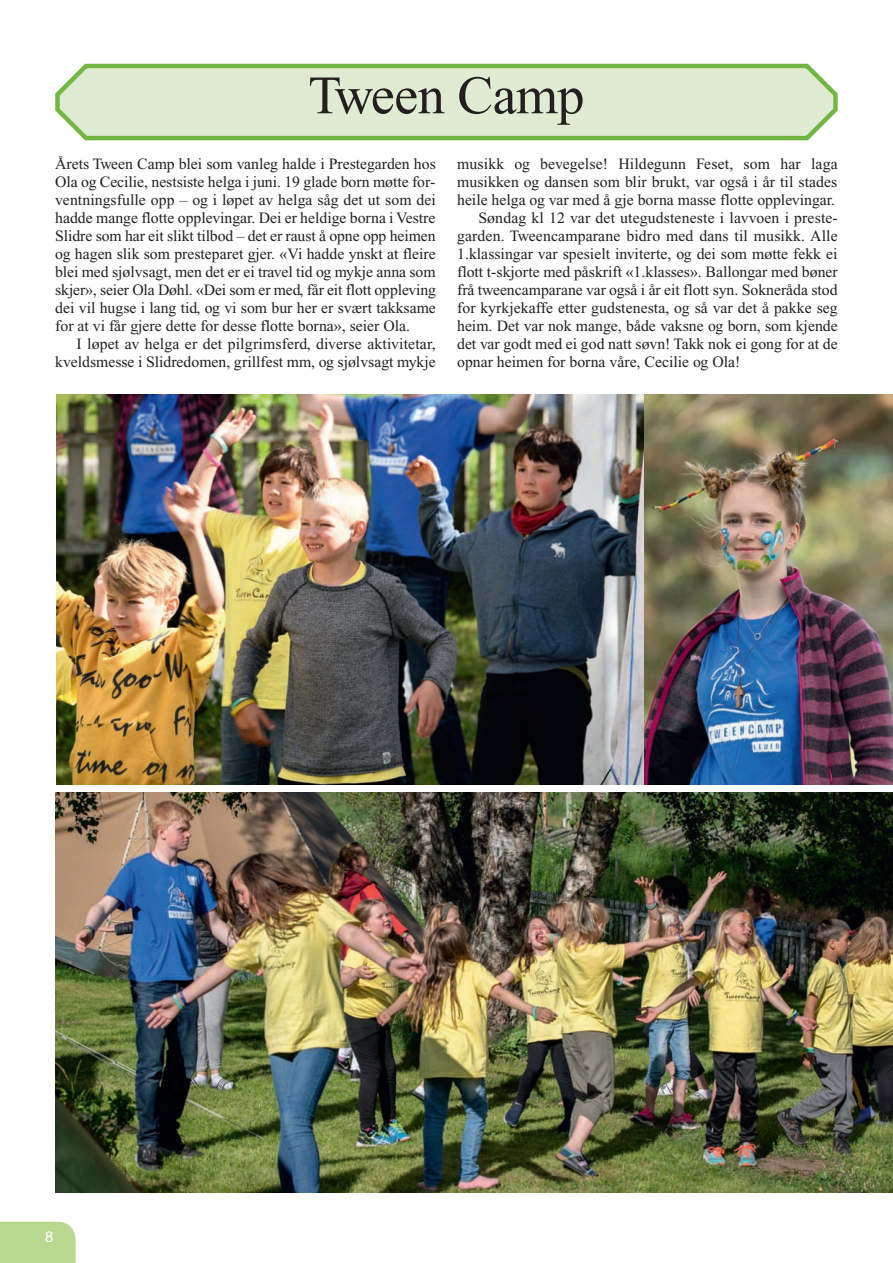
<style>
.page{position:relative;width:893px;height:1263px;background:#fff}
.page>*{position:absolute;margin:0;border:0;box-sizing:border-box;transform-origin:0 0}
.t1{font:54px "Times New Roman";letter-spacing:-.01em;color:#231f20}
.t2{font:15.75px/18px "Times New Roman";color:#231f20;text-align:justify}
.t3{font:15px "Helvetica Neue";color:#fff}
</style>
<div class="page">
<div style="left:0;top:1221px;width:76px;height:42px;background:#bbd891"></div>
<img style="left:56px;top:395px;width:588px;height:390px">
<svg style="left:55px;top:64px;width:783px;height:76px;background:#d3e6c3"></svg>
<img style="left:55px;top:792px;width:838px;height:401px">
<img style="left:644px;top:395px;width:249px;height:390px">
<h1 class="t1" style="left:308px;top:76px;width:278px">Tween Camp</h1>
<p class="t2" style="left:55px;top:156px;width:382px">Årets Tween Camp blei som vanleg halde i Prestegarden hos Ola og Cecilie, nestsiste helga i juni. 19 glade born møtte for&shy;ventningsfulle opp – og i løpet av helga såg det ut som dei hadde mange flotte opplevingar. Dei er heldige borna i Vestre Slidre som har eit slikt tilbod – det er raust å opne opp heimen og hagen slik som presteparet gjer. «Vi hadde ynskt at fleire blei med sjølvsagt, men det er ei travel tid og mykje anna som skjer», seier Ola Døhl. «Dei som er med, får eit flott oppleving dei vil hugse i lang tid, og vi som bur her er svært takksame for at vi får gjere dette for desse flotte borna», seier Ola.</p>
<p class="t2" style="left:55px;top:336px;width:382px;text-align:right">I løpet av helga er det pilgrimsferd, diverse aktivitetar, kveldsmesse i Slidredomen, grillfest mm, og sjølvsagt mykje</p>
<p class="t2" style="left:457px;top:156px;width:382px">musikk og bevegelse! Hildegunn Feset, som har laga</p>
<p class="t2" style="left:457px;top:174px;width:382px">musikken og dansen som blir brukt, var også i år til stades</p>
<p class="t2" style="left:457px;top:192px;width:379px">heile helga og var med å gje borna masse flotte opplevingar.</p>
<p class="t2" style="left:478px;top:210px;width:361px">Søndag kl 12 var det utegudsteneste i lavvoen i preste -</p>
<p class="t2" style="left:457px;top:228px;width:382px">garden. Tweencamparane bidro med dans til musikk. Alle</p>
<p class="t2" style="left:457px;top:246px;width:382px">1.klassingar var spesielt inviterte, og dei som møtte fekk ei</p>
<p class="t2" style="left:457px;top:264px;width:382px">flott t-skjorte med påskrift «1.klasses». Ballongar med bøner</p>
<p class="t2" style="left:457px;top:282px;width:382px">frå tweencamparane var også i år eit flott syn. Sokneråda stod</p>
<p class="t2" style="left:457px;top:300px;width:382px">for kyrkjekaffe etter gudstenesta, og så var det å pakke seg</p>
<p class="t2" style="left:457px;top:318px;width:382px">heim. Det var nok mange, både vaksne og born, som kjende</p>
<p class="t2" style="left:457px;top:336px;width:382px">det var godt med ei god natt søvn! Takk nok ei gong for at de</p>
<p class="t2" style="left:457px;top:354px;width:285px">opnar heimen for borna våre, Cecilie og Ola!</p>
<p class="t3" style="left:45px;top:1231px;width:10px">8</p>
</div>
